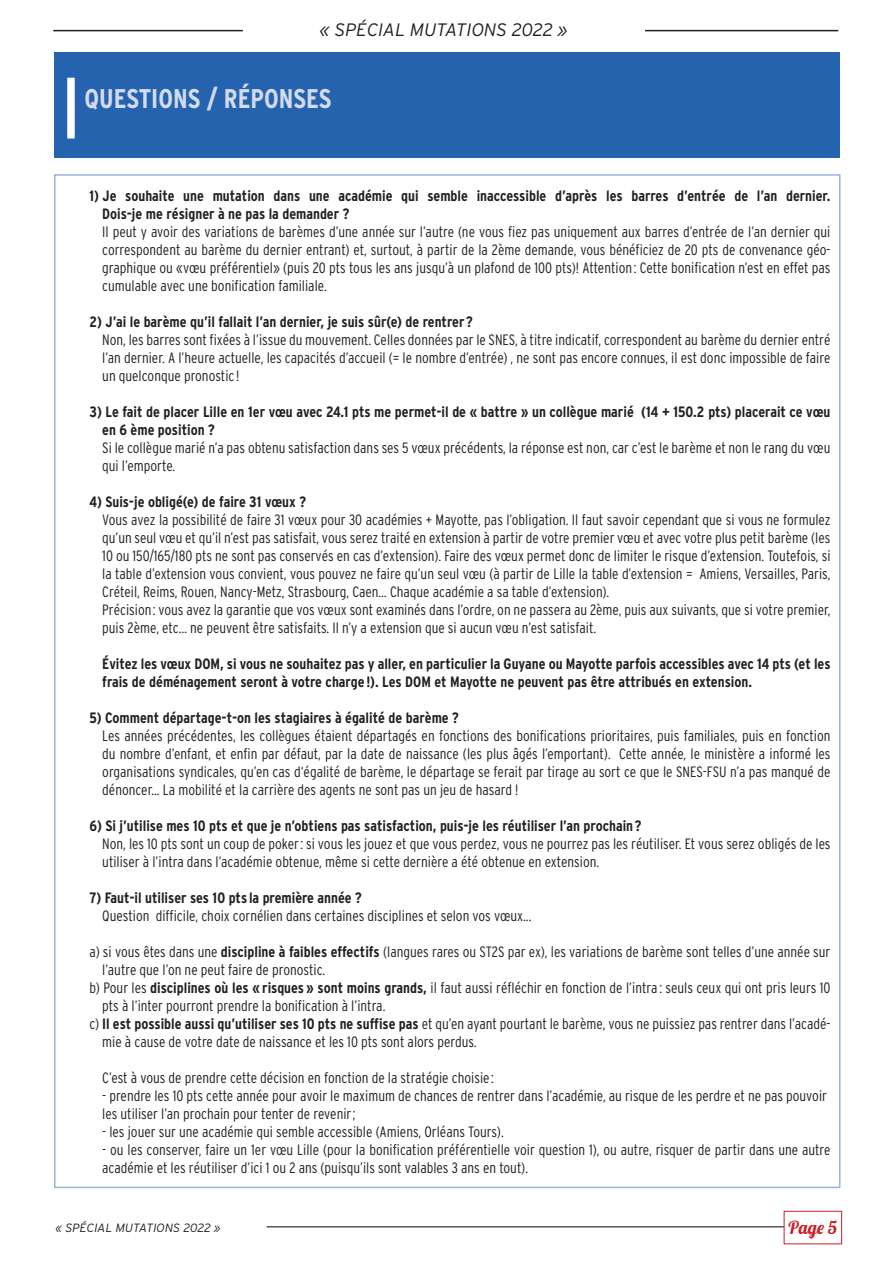
<style>
.page{position:relative;width:893px;height:1263px;background:#fff}
.page>*{position:absolute;margin:0;border:0;box-sizing:border-box;transform-origin:0 0}
.t1{font:700 condensed 27px "Interstate";color:#d3dbef}
.t2{font:italic 300 18px "Interstate";color:#231f20}
.t3{font:18px "Lobster 1.4";color:#cb2027}
.t4{font:300 condensed 15px/18px "Interstate";color:#231f20}
.t5{font:700 condensed 15px/18px "Interstate";color:#231f20}
.t6{font:italic 300 12px "Interstate";color:#231f20}
.s1{font-weight:700}
</style>
<div class="page">
<hr style="left:60px;top:1226px;width:724px;height:1px;background:#231f20">
<div style="left:55px;top:1212px;width:211px;height:31px;background:#fff"></div>
<div style="left:784px;top:1211px;width:58px;height:33px;border:1px solid #cb2027"></div>
<hr style="left:53px;top:30px;width:785px;height:1px;background:#231f20">
<div style="left:244px;top:14px;width:400px;height:31px;background:#fff"></div>
<div style="left:55px;top:52px;width:785px;height:106px;background:#2663af"></div>
<div style="left:67px;top:78px;width:8px;height:61px;background:#fff"></div>
<p class="t2" style="left:320px;top:19px;width:249px">« SPÉCIAL MUTATIONS 2022 »</p>
<p class="t1" style="left:84px;top:84px;width:249px">QUESTIONS / RÉPONSES</p>
<p class="t5" style="left:102px;top:186px;width:730px;text-indent:-13px">1) Je souhaite une mutation dans une académie qui semble inaccessible d’après les barres d’entrée de l’an dernier.<br>Dois-je me résigner à ne pas la demander ?</p>
<p class="t4" style="left:102px;top:222px;width:730px;text-align:justify">Il peut y avoir des variations de barèmes d’une année sur l’autre (ne vous fiez pas uniquement aux barres d’entrée de l’an dernier qui correspondent au barème du dernier entrant) et, surtout, à partir de la 2ème demande, vous bénéficiez de 20 pts de convenance géo&shy;graphique ou «vœu préférentiel» (puis 20 pts tous les ans jusqu’à un plafond de 100 pts)! Attention : Cette bonification n’est en effet pas cumulable avec une bonification familiale.</p>
<p class="t5" style="left:90px;top:312px;width:385px">2) J’ai le barème qu’il fallait l’an dernier, je suis sûr(e) de rentrer ?</p>
<p class="t4" style="left:102px;top:330px;width:730px;text-align:justify">Non, les barres sont fixées à l’issue du mouvement. Celles données par le SNES, à titre indicatif, correspondent au barème du dernier entré l’an dernier. A l’heure actuelle, les capacités d’accueil (= le nombre d’entrée) , ne sont pas encore connues, il est donc impossible de faire un quelconque pronostic !</p>
<p class="t5" style="left:102px;top:402px;width:730px;text-indent:-13px">3) Le fait de placer Lille en 1er vœu avec 24.1 pts me permet-il de « battre » un collègue marié (14 + 150.2 pts) placerait ce vœu en 6 ème position ?</p>
<p class="t4" style="left:102px;top:438px;width:730px">Si le collègue marié n’a pas obtenu satisfaction dans ses 5 vœux précédents, la réponse est non, car c’est le barème et non le rang du vœu qui l’emporte.</p>
<p class="t5" style="left:90px;top:492px;width:218px">4) Suis-je obligé(e) de faire 31 vœux ?</p>
<p class="t4" style="left:102px;top:510px;width:730px;text-align:justify">Vous avez la possibilité de faire 31 vœux pour 30 académies + Mayotte, pas l’obligation. Il faut savoir cependant que si vous ne formulez qu’un seul vœu et qu’il n’est pas satisfait, vous serez traité en extension à partir de votre premier vœu et avec votre plus petit barème (les 10 ou 150/165/180 pts ne sont pas conservés en cas d’extension). Faire des vœux permet donc de limiter le risque d’extension. Toutefois, si la table d’extension vous convient, vous pouvez ne faire qu’un seul vœu (à partir de Lille la table d’extension = Amiens, Versailles, Paris, Créteil, Reims, Rouen, Nancy-Metz, Strasbourg, Caen… Chaque académie a sa table d’extension).</p>
<p class="t4" style="left:102px;top:600px;width:730px">Précision : vous avez la garantie que vos vœux sont examinés dans l’ordre, on ne passera au 2ème, puis aux suivants, que si votre premier, puis 2ème, etc… ne peuvent être satisfaits. Il n’y a extension que si aucun vœu n’est satisfait.</p>
<p class="t5" style="left:102px;top:654px;width:730px">Évitez les vœux DOM, si vous ne souhaitez pas y aller, en particulier la Guyane ou Mayotte parfois accessibles avec 14 pts (et les frais de déménagement seront à votre charge !). Les DOM et Mayotte ne peuvent pas être attribués en extension.</p>
<p class="t5" style="left:90px;top:708px;width:371px">5) Comment départage-t-on les stagiaires à égalité de barème ?</p>
<p class="t4" style="left:102px;top:726px;width:730px;text-align:justify">Les années précédentes, les collègues étaient départagés en fonctions des bonifications prioritaires, puis familiales, puis en fonction du nombre d’enfant, et enfin par défaut, par la date de naissance (les plus âgés l’emportant). Cette année, le ministère a informé les organisations syndicales, qu’en cas d‘égalité de barème, le départage se ferait par tirage au sort ce que le SNES-FSU n’a pas manqué de dénoncer... La mobilité et la carrière des agents ne sont pas un jeu de hasard !</p>
<p class="t5" style="left:90px;top:816px;width:554px">6) Si j’utilise mes 10 pts et que je n’obtiens pas satisfaction, puis-je les réutiliser l’an prochain ?</p>
<p class="t4" style="left:102px;top:834px;width:730px">Non, les 10 pts sont un coup de poker : si vous les jouez et que vous perdez, vous ne pourrez pas les réutiliser. Et vous serez obligés de les utiliser à l’intra dans l’académie obtenue, même si cette dernière a été obtenue en extension.</p>
<p class="t5" style="left:90px;top:888px;width:274px">7) Faut-il utiliser ses 10 pts la première année ?</p>
<p class="t4" style="left:102px;top:906px;width:431px">Question difficile, choix cornélien dans certaines disciplines et selon vos vœux...</p>
<p class="t4" style="left:102px;top:942px;width:730px;text-indent:-13px">a) si vous êtes dans une <span class="s1">discipline à faibles effectifs</span> (langues rares ou ST2S par ex), les variations de barème sont telles d’une année sur l’autre que l’on ne peut faire de pronostic.</p>
<p class="t4" style="left:102px;top:978px;width:730px;text-indent:-13px">b) Pour les <span class="s1">disciplines où les « risques » sont moins grands,</span> il faut aussi réfléchir en fonction de l’intra : seuls ceux qui ont pris leurs 10 pts à l’inter pourront prendre la bonification à l’intra.</p>
<p class="t4" style="left:102px;top:1014px;width:730px;text-indent:-13px">c) <span class="s1">Il est possible aussi qu’utiliser ses 10 pts ne suffise pas</span> et qu’en ayant pourtant le barème, vous ne puissiez pas rentrer dans l’acadé&shy;mie à cause de votre date de naissance et les 10 pts sont alors perdus.</p>
<p class="t4" style="left:102px;top:1068px;width:393px">C’est à vous de prendre cette décision en fonction de la stratégie choisie :</p>
<p class="t4" style="left:102px;top:1086px;width:726px">- prendre les 10 pts cette année pour avoir le maximum de chances de rentrer dans l’académie, au risque de les perdre et ne pas pouvoir les utiliser l’an prochain pour tenter de revenir ;</p>
<p class="t4" style="left:102px;top:1122px;width:403px">- les jouer sur une académie qui semble accessible (Amiens, Orléans Tours).</p>
<p class="t4" style="left:102px;top:1140px;width:730px">- ou les conserver, faire un 1er vœu Lille (pour la bonification préférentielle voir question 1), ou autre, risquer de partir dans une autre académie et les réutiliser d’ici 1 ou 2 ans (puisqu’ils sont valables 3 ans en tout).</p>
<p class="t6" style="left:56px;top:1221px;width:167px">« SPÉCIAL MUTATIONS 2022 »</p>
<p class="t3" style="left:788px;top:1216px;width:50px">Page 5</p>
</div>
